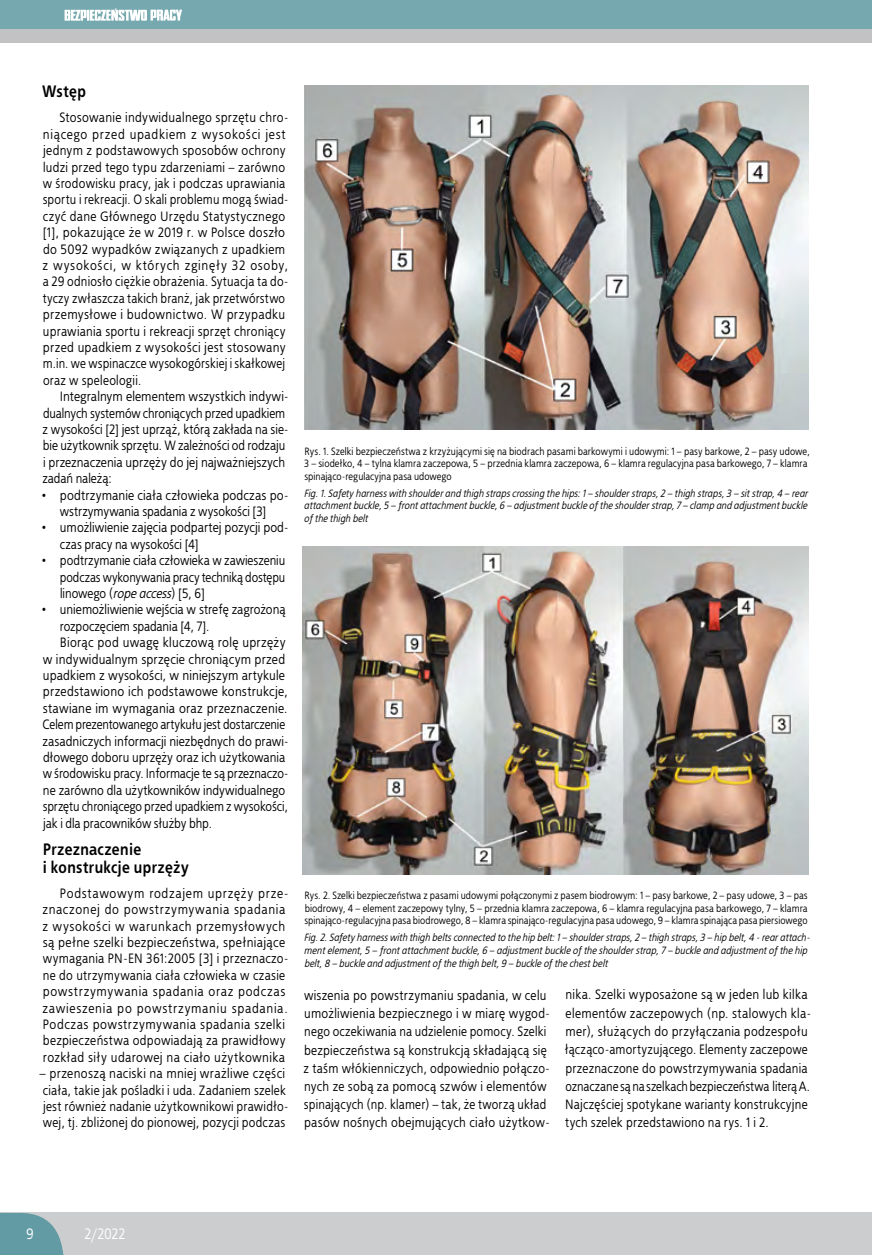
<style>
.page{position:relative;width:872px;height:1255px;background:#fff}
.page>*{position:absolute;margin:0;border:0;box-sizing:border-box;transform-origin:0 0}
.t1{font:700 16.5px/18.1px "Bureau TTEFN";letter-spacing:.015em;color:#000}
.t2{font:15px "Bureau TTEFN";color:#fff}
.t3{font:13.5px/16.4px "Bureau TTEFN";letter-spacing:.025em;color:#000}
.t4{font:13.5px/16.4px "Bureau TTEFN";letter-spacing:.045em;color:#000}
.t5{font:13.5px/16.4px "Bureau TTEFN";letter-spacing:.005em;color:#000}
.t6{font:13.5px "Bureau TTEFN";color:#000}
.t7{font:10.5px/12.6px "Bureau TTEFN";letter-spacing:.015em;color:#000}
.t8{font:italic 10.5px/12.6px "Bureau TTEFN";letter-spacing:.015em;color:#000;text-align:justify}
.s1{font-style:italic}
</style>
<div class="page">
<div style="left:0;top:1211px;width:872px;height:43px;background:#cccdce"></div>
<div style="left:0;top:0;width:872px;height:43px;background:#c2c2c4"></div>
<div style="left:0;top:0;width:872px;height:29px;background:#76a8b0"></div>
<svg style="left:0;top:1211px;width:63px;height:43px"></svg>
<svg style="left:65px;top:9px;width:117px;height:12px"></svg>
<img style="left:304px;top:85px;width:504px;height:344px">
<img style="left:302px;top:546px;width:506px;height:328px">
<p class="t1" style="left:42px;top:82px;width:45px">Wstęp</p>
<p class="t3" style="left:42px;top:109px;width:248px;text-indent:17px">Stosowanie indywidualnego sprzętu chro&shy;niącego przed upadkiem z wysokości jest jednym z podstawowych sposobów ochrony ludzi przed tego typu zdarzeniami – zarówno w środowisku pracy, jak i podczas uprawiania sportu i rekreacji. O skali problemu mogą świad&shy;czyć dane Głównego Urzędu Statystycznego [1], pokazujące że w 2019 r. w Polsce doszło do 5092 wypadków związanych z upadkiem z wysokości, w których zginęły 32 osoby, a 29 odniosło ciężkie obrażenia. Sytuacja ta do&shy;tyczy zwłaszcza takich branż, jak przetwórstwo przemysłowe i budownictwo. W przypadku uprawiania sportu i rekreacji sprzęt chroniący przed upadkiem z wysokości jest stosowany m.in. we wspinaczce wysokogórskiej i skałkowej oraz w speleologii.</p>
<p class="t5" style="left:42px;top:388px;width:248px;text-indent:17px">Integralnym elementem wszystkich indywi&shy;dualnych systemów chroniących przed upadkiem z wysokości [2] jest uprząż, którą zakłada na sie&shy;bie użytkownik sprzętu. W zależności od rodzaju i przeznaczenia uprzęży do jej najważniejszych zadań należą:</p>
<p class="t3" style="left:42px;top:486px;width:248px;text-align:center">• podtrzymanie ciała człowieka podczas po&shy;wstrzymywania spadania z wysokości [3]</p>
<p class="t3" style="left:60px;top:519px;width:230px;text-indent:-18px">• umożliwienie zajęcia podpartej pozycji pod&shy;czas pracy na wysokości [4]</p>
<p class="t3" style="left:60px;top:552px;width:227px;text-align:justify;text-indent:-18px">• podtrzymanie ciała człowieka w zawieszeniu podczas wykonywania pracy techniką dostępu linowego (<span class="s1">rope access</span>) [5, 6]</p>
<p class="t3" style="left:42px;top:601px;width:245px">• uniemożliwienie wejścia w strefę zagrożoną</p>
<p class="t5" style="left:60px;top:617px;width:151px">rozpoczęciem spadania [4, 7].</p>
<p class="t3" style="left:60px;top:634px;width:227px">Biorąc pod uwagę kluczową rolę uprzęży</p>
<p class="t3" style="left:43px;top:650px;width:244px">w indywidualnym sprzęcie chroniącym przed</p>
<p class="t3" style="left:43px;top:666px;width:243px">upadkiem z wysokości, w niniejszym artykule</p>
<p class="t3" style="left:43px;top:683px;width:246px">przedstawiono ich podstawowe konstrukcje,</p>
<p class="t3" style="left:43px;top:699px;width:246px">stawiane im wymagania oraz przeznaczenie.</p>
<p class="t6" style="left:43px;top:715px;width:244px">Celem prezentowanego artykułu jest dostarczenie</p>
<p class="t3" style="left:42px;top:732px;width:248px">zasadniczych informacji niezbędnych do prawi-</p>
<p class="t3" style="left:43px;top:748px;width:243px">dłowego doboru uprzęży oraz ich użytkowania</p>
<p class="t6" style="left:43px;top:764px;width:247px">w środowisku pracy. Informacje te są przeznaczo-</p>
<p class="t3" style="left:43px;top:781px;width:243px">ne zarówno dla użytkowników indywidualnego</p>
<p class="t6" style="left:43px;top:797px;width:246px">sprzętu chroniącego przed upadkiem z wysokości,</p>
<p class="t5" style="left:43px;top:814px;width:170px">jak i dla pracowników służby bhp.</p>
<p class="t1" style="left:43px;top:839px;width:147px">Przeznaczenie<br>i konstrukcje uprzęży</p>
<p class="t4" style="left:42px;top:884px;width:248px;text-indent:17px">Podstawowym rodzajem uprzęży prze&shy;znaczonej do powstrzymywania spadania z wysokości w warunkach przemysłowych są pełne szelki bezpieczeństwa, spełniające wymagania PN-EN 361:2005 [3] i przeznaczo&shy;ne do utrzymywania ciała człowieka w czasie powstrzymywania spadania oraz podczas zawieszenia po powstrzymaniu spadania.<br>Podczas powstrzymywania spadania szelki bezpieczeństwa odpowiadają za prawidłowy rozkład siły udarowej na ciało użytkownika</p>
<p class="t3" style="left:39px;top:1064px;width:251px">– przenoszą naciski na mniej wrażliwe części ciała, takie jak pośladki i uda. Zadaniem szelek jest również nadanie użytkownikowi prawidło&shy;wej, tj. zbliżonej do pionowej, pozycji podczas</p>
<p class="t7" style="left:304px;top:444px;width:507px">Rys. 1. Szelki bezpieczeństwa z krzyżującymi się na biodrach pasami barkowymi i udowymi: 1 – pasy barkowe, 2 – pasy udowe,<br>3 – siodełko, 4 – tylna klamra zaczepowa, 5 – przednia klamra zaczepowa, 6 – klamra regulacyjna pasa barkowego, 7 – klamra spinająco-regulacyjna pasa udowego</p>
<p class="t8" style="left:304px;top:486px;width:505px">Fig. 1. Safety harness with shoulder and thigh straps crossing the hips: 1 – shoulder straps, 2 – thigh straps, 3 – sit strap, 4 – rear attachment buckle, 5 – front attachment buckle, 6 – adjustment buckle of the shoulder strap, 7 – clamp and adjustment buckle of the thigh belt</p>
<p class="t7" style="left:304px;top:889px;width:504px;text-align:justify">Rys. 2. Szelki bezpieczeństwa z pasami udowymi połączonymi z pasem biodrowym: 1 – pasy barkowe, 2 – pasy udowe, 3 – pas biodrowy, 4 – element zaczepowy tylny, 5 – przednia klamra zaczepowa, 6 – klamra regulacyjna pasa barkowego, 7 – klamra spinająco-regulacyjna pasa biodrowego, 8 – klamra spinająco-regulacyjna pasa udowego, 9 – klamra spinająca pasa piersiowego</p>
<p class="t8" style="left:304px;top:931px;width:507px;text-align:left">Fig. 2. Safety harness with thigh belts connected to the hip belt: 1 – shoulder straps, 2 – thigh straps, 3 – hip belt, 4 - rear attach&shy;ment element, 5 – front attachment buckle, 6 – adjustment buckle of the shoulder strap, 7 – buckle and adjustment of the hip belt, 8 – buckle and adjustment of the thigh belt, 9 – buckle of the chest belt</p>
<p class="t3" style="left:304px;top:985px;width:248px;line-height:18.1px">wiszenia po powstrzymaniu spadania, w celu umożliwienia bezpiecznego i w miarę wygod&shy;nego oczekiwania na udzielenie pomocy. Szelki bezpieczeństwa są konstrukcją składającą się z taśm włókienniczych, odpowiednio połączo&shy;nych ze sobą za pomocą szwów i elementów spinających (np. klamer) – tak, że tworzą układ pasów nośnych obejmujących ciało użytkow-</p>
<p class="t3" style="left:565px;top:985px;width:247px;line-height:18.3px">nika. Szelki wyposażone są w jeden lub kilka elementów zaczepowych (np. stalowych kla&shy;mer), służących do przyłączania podzespołu łącząco-amortyzującego. Elementy zaczepowe przeznaczone do powstrzymywania spadania oznaczane są na szelkach bezpieczeństwa literą A.<br>Najczęściej spotykane warianty konstrukcyjne tych szelek przedstawiono na rys. 1 i 2.</p>
<p class="t2" style="left:26px;top:1223px;width:9px">9</p>
<p class="t2" style="left:84px;top:1223px;width:42px">2/2022</p>
</div>
